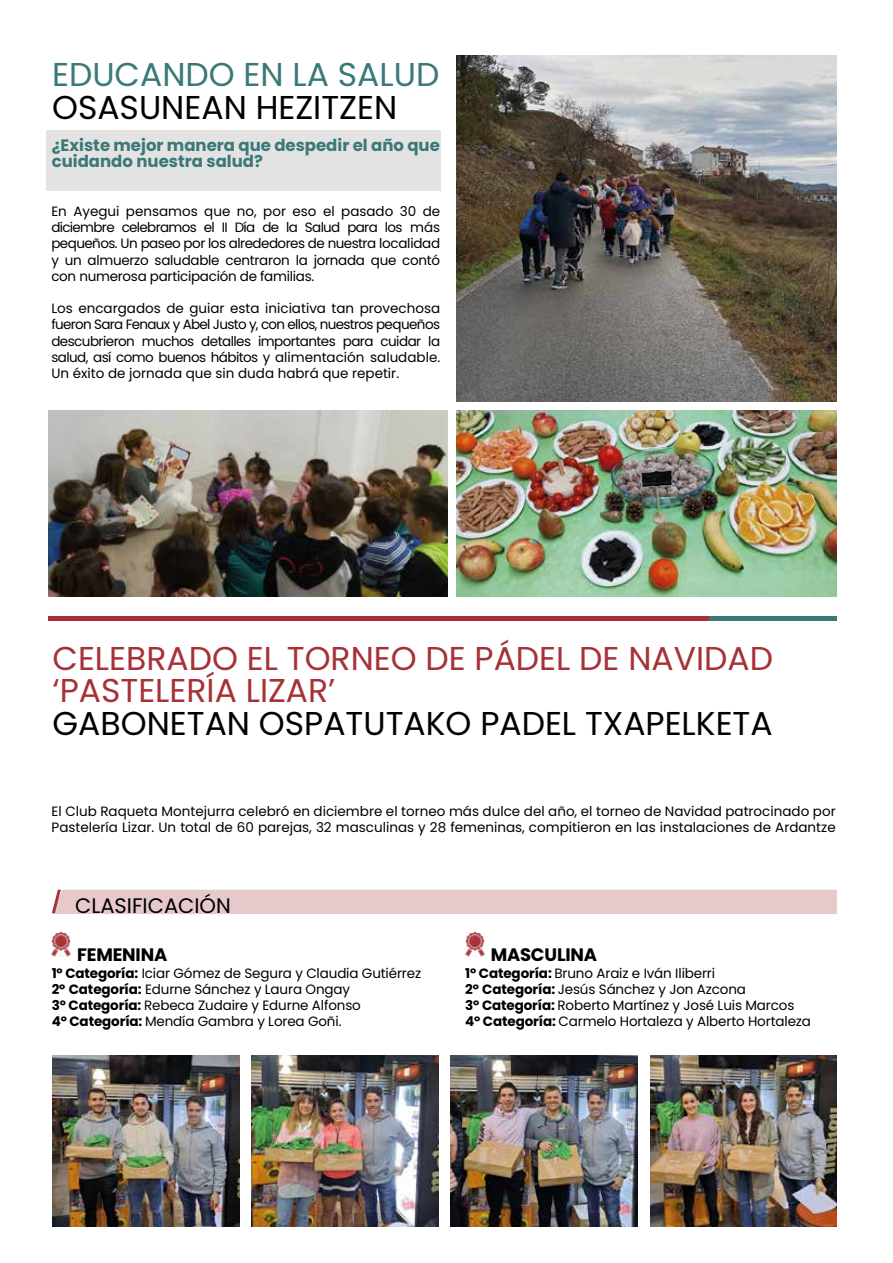
<style>
.page{position:relative;width:893px;height:1263px;background:#fff}
.page>*{position:absolute;margin:0;border:0;box-sizing:border-box;transform-origin:0 0}
.t1{font:33px "Poppins";color:#000}
.t2{font:33px/32.4px "Poppins";color:#a63137}
.t3{font:33px "Poppins";color:#3b7878}
.t4{font:21px "Poppins";color:#000}
.t5{font:700 18px "Poppins";letter-spacing:-.01em;color:#000}
.t6{font:700 16.5px/16.2px "Poppins";color:#3b7878}
.t7{font:13.5px/16.2px "Poppins";letter-spacing:-.01em;color:#000}
.s1{font-weight:700}
</style>
<div class="page">
<div style="left:47px;top:130px;width:394px;height:61px;background:#e3e3e3"></div>
<div style="left:52px;top:890px;width:785px;height:24px;background:#e7c9cb"></div>
<img style="left:53px;top:1056px;width:186px;height:170px">
<img style="left:252px;top:1056px;width:186px;height:170px">
<img style="left:451px;top:1056px;width:187px;height:170px">
<img style="left:650px;top:1056px;width:187px;height:170px">
<img style="left:49px;top:410px;width:399px;height:187px">
<img style="left:457px;top:56px;width:380px;height:345px">
<img style="left:457px;top:410px;width:380px;height:187px">
<hr style="left:49px;top:616px;width:788px;height:4px;background:#a63137">
<hr style="left:709px;top:616px;width:128px;height:4px;background:#3b7878">
<img style="left:52px;top:933px;width:19px;height:24px">
<img style="left:465px;top:933px;width:19px;height:24px">
<h1 class="t3" style="left:52px;top:56px;width:389px">EDUCANDO EN LA SALUD</h1>
<h1 class="t1" style="left:52px;top:88px;width:347px">OSASUNEAN HEZITZEN</h1>
<p class="t6" style="left:52px;top:137px;width:390px">¿Existe mejor manera que despedir el año que cuidando nuestra salud?</p>
<p class="t7" style="left:51px;top:203px;width:390px;text-align:justify">En Ayegui pensamos que no, por eso el pasado 30 de diciembre celebramos el II Día de la Salud para los más pequeños. Un paseo por los alrededores de nuestra localidad y un almuerzo saludable centraron la jornada que contó con numerosa participación de familias.</p>
<p class="t7" style="left:51px;top:300px;width:390px;text-align:justify">Los encargados de guiar esta iniciativa tan provechosa fueron Sara Fenaux y Abel Justo y, con ellos, nuestros pequeños descubrieron muchos detalles importantes para cuidar la salud, así como buenos hábitos y alimentación saludable.<br>Un éxito de jornada que sin duda habrá que repetir.</p>
<h1 class="t2" style="left:53px;top:642px;width:722px">CELEBRADO EL TORNEO DE PÁDEL DE NAVIDAD ‘PASTELERÍA LIZAR’</h1>
<h1 class="t1" style="left:53px;top:704px;width:722px">GABONETAN OSPATUTAKO PADEL TXAPELKETA</h1>
<p class="t7" style="left:52px;top:803px;width:786px">El Club Raqueta Montejurra celebró en diciembre el torneo más dulce del año, el torneo de Navidad patrocinado por<br>Pastelería Lizar. Un total de 60 parejas, 32 masculinas y 28 femeninas, compitieron en las instalaciones de Ardantze</p>
<h2 class="t4" style="left:75px;top:893px;width:157px">CLASIFICACIÓN</h2>
<h3 class="t5" style="left:77px;top:944px;width:92px">FEMENINA</h3>
<p class="t7" style="left:52px;top:965px;width:371px"><span class="s1">1º Categoría:</span> Iciar Gómez de Segura y Claudia Gutiérrez <span class="s1">2º Categoría:</span> Edurne Sánchez y Laura Ongay<br><span class="s1">3º Categoría:</span> Rebeca Zudaire y Edurne Alfonso<br><span class="s1">4º Categoría:</span> Mendía Gambra y Lorea Goñi.</p>
<h3 class="t5" style="left:491px;top:944px;width:108px">MASCULINA</h3>
<p class="t7" style="left:465px;top:965px;width:347px"><span class="s1">1º Categoría:</span> Bruno Araiz e Iván Iliberri<br><span class="s1">2º Categoría:</span> Jesús Sánchez y Jon Azcona<br><span class="s1">3º Categoría:</span> Roberto Martínez y José Luis Marcos <span class="s1">4º Categoría:</span> Carmelo Hortaleza y Alberto Hortaleza</p>
</div>
